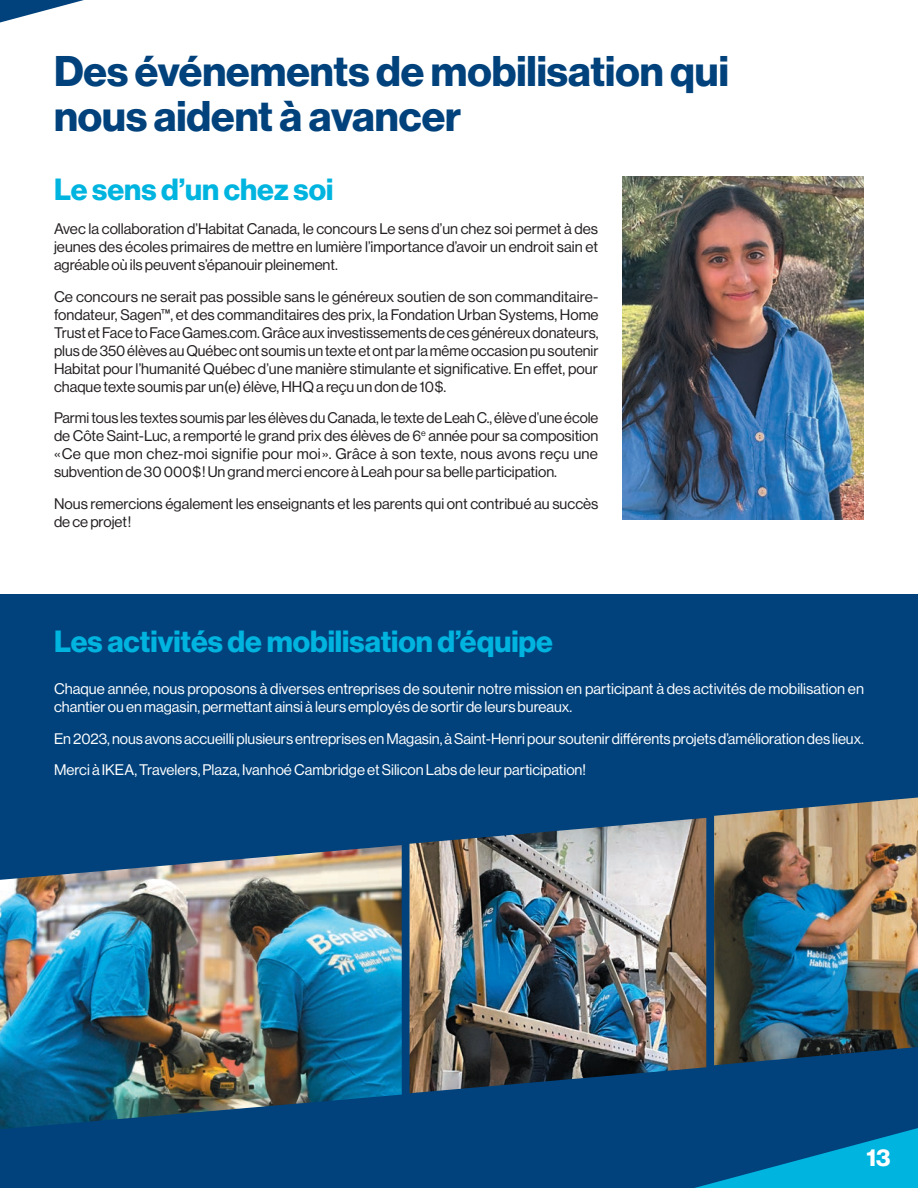
<style>
.page{position:relative;width:918px;height:1188px;background:#fff}
.page>*{position:absolute;margin:0;border:0;box-sizing:border-box;transform-origin:0 0}
.titre{font:42px/45px "N Haas Grotesk DS Pro 75 Bd";color:#01427c}
.sous-titre{font:30px "N Haas Grotesk DS Pro 75 Bd";color:#00b4e0}
.t1{font:24px "N Haas Grotesk DS Pro 75 Bd";color:#fff}
.texte{font:15px/18px "N Haas Grotesk DS Pro 55 Rg";color:#231f20;text-align:justify}
.texte-2{font:15px/18px "N Haas Grotesk DS Pro 55 Rg";color:#fff}
</style>
<div class="page">
<div style="left:0;top:594px;width:918px;height:594px;background:#01427c"></div>
<svg style="left:0;top:0;width:84px;height:23px"></svg>
<img style="left:623px;top:176px;width:241px;height:344px">
<img style="left:714px;top:798px;width:204px;height:267px">
<img style="left:410px;top:818px;width:296px;height:275px">
<img style="left:0;top:845px;width:402px;height:284px">
<svg style="left:695px;top:1128px;width:223px;height:60px"></svg>
<p class="titre" style="left:54px;top:50px;width:676px">Des événements de mobilisation qui nous aident à avancer</p>
<p class="sous-titre" style="left:54px;top:172px;width:281px">Le sens d’un chez soi</p>
<p class="texte" style="left:54px;top:220px;width:546px">Avec la collaboration d’Habitat Canada, le concours Le sens d’un chez soi permet à des jeunes des écoles primaires de mettre en lumière l’importance d’avoir un endroit sain et agréable où ils peuvent s’épanouir pleinement.</p>
<p class="texte" style="left:54px;top:287px;width:546px">Ce concours ne serait pas possible sans le généreux soutien de son commanditaire&shy;fondateur, Sagen™, et des commanditaires des prix, la Fondation Urban Systems, Home Trust et Face to Face Games.com. Grâce aux investissements de ces généreux donateurs, plus de 350 élèves au Québec ont soumis un texte et ont par la même occasion pu soutenir Habitat pour l’humanité Québec d’une manière stimulante et significative. En effet, pour chaque texte soumis par un(e) élève, HHQ a reçu un don de 10 $.</p>
<p class="texte" style="left:54px;top:409px;width:546px">Parmi tous les textes soumis par les élèves du Canada, le texte de Leah C., élève d’une école de Côte Saint-Luc, a remporté le grand prix des élèves de 6<sup>e</sup> année pour sa composition « Ce que mon chez-moi signifie pour moi ». Grâce à son texte, nous avons reçu une subvention de 30 000 $ ! Un grand merci encore à Leah pour sa belle participation.</p>
<p class="texte" style="left:54px;top:494px;width:546px">Nous remercions également les enseignants et les parents qui ont contribué au succès de ce projet !</p>
<p class="sous-titre" style="left:54px;top:624px;width:501px">Les activités de mobilisation d’équipe</p>
<p class="texte-2" style="left:54px;top:680px;width:812px">Chaque année, nous proposons à diverses entreprises de soutenir notre mission en participant à des activités de mobilisation en chantier ou en magasin, permettant ainsi à leurs employés de sortir de leurs bureaux.</p>
<p class="texte-2" style="left:54px;top:729px;width:811px">En 2023, nous avons accueilli plusieurs entreprises en Magasin, à Saint-Henri pour soutenir différents projets d’amélioration des lieux.</p>
<p class="texte-2" style="left:54px;top:761px;width:534px">Merci à IKEA, Travelers, Plaza, Ivanhoé Cambridge et Silicon Labs de leur participation!</p>
<h3 class="t1" style="left:866px;top:1144px;width:26px">13</h3>
</div>
